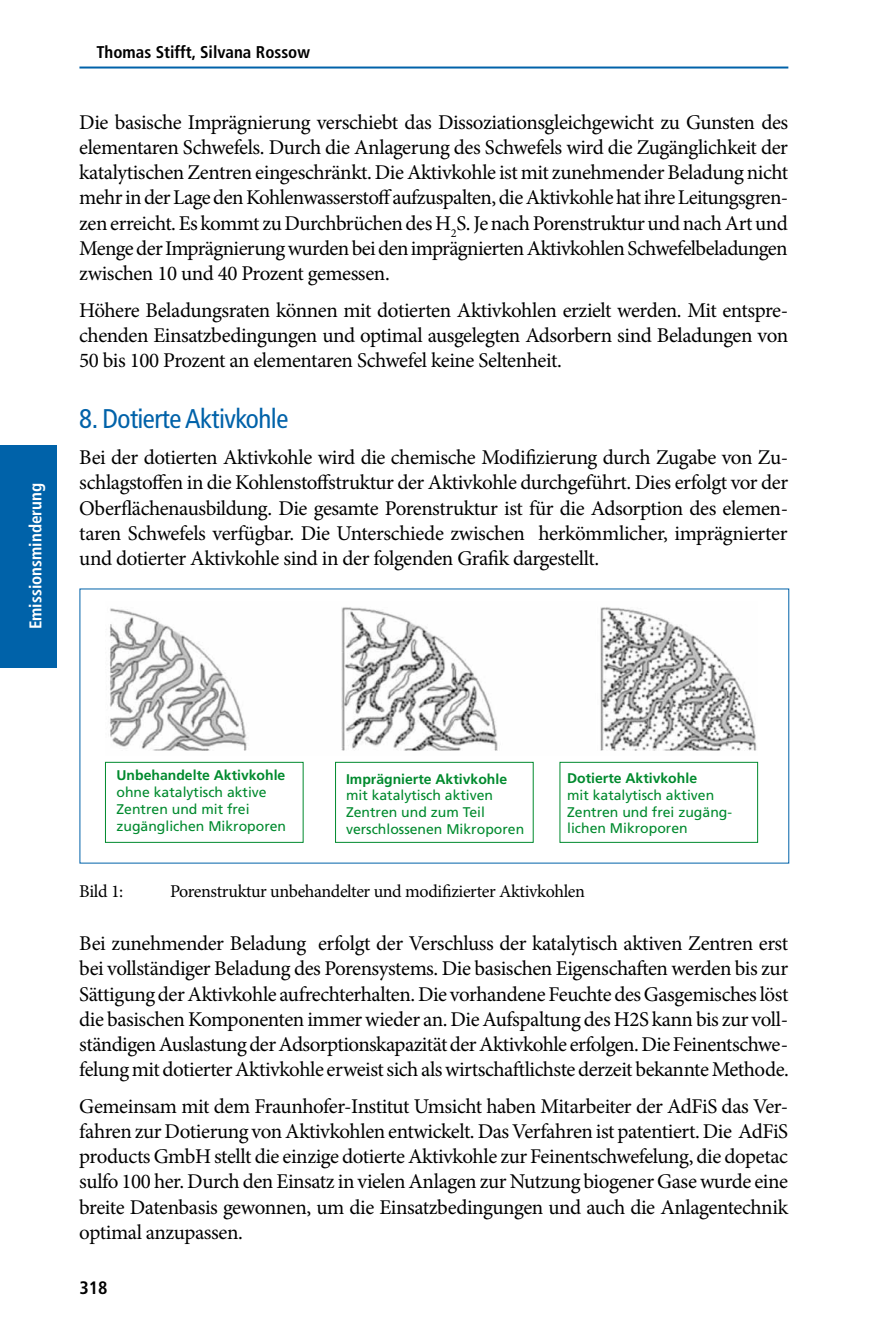
<style>
.page{position:relative;width:879px;height:1333px;background:#fff}
.page>*{position:absolute;margin:0;border:0;box-sizing:border-box;transform-origin:0 0}
.t1{font:condensed 27px "Frutiger";letter-spacing:-.02em;color:#0062a9}
.t2{font:21px/25.2px "Minion Pro";letter-spacing:-.025em;color:#000;text-align:justify}
.t3{font:18px "Minion Pro";letter-spacing:-.02em;color:#000}
.t4{font:700 condensed 18px "Frutiger";color:#000}
.t5{font:700 condensed 17px "Frutiger";color:#000}
.t6{font:700 condensed 17px "Frutiger";color:#fff}
.t7{font:14px/16.8px "Frutiger";color:#008a2e}
.t8{font:700 14px "Frutiger";color:#008a2e}
</style>
<div class="page">
<hr style="left:79px;top:66px;width:709px;height:2px;background:#0062a9">
<div style="left:0;top:445px;width:57px;height:222px;background:#0062a9"></div>
<img style="left:110px;top:607px;width:647px;height:144px">
<svg style="left:105px;top:761px;width:653px;height:81px"></svg>
<p class="t6" style="left:25px;top:629px;width:148px;rotate:-90deg">Emissionsminderung</p>
<p class="t5" style="left:96px;top:42px;width:215px">Thomas Stifft, Silvana Rossow</p>
<p class="t2" style="left:79px;top:109px;width:710px">Die basische Imprägnierung verschiebt das Dissoziationsgleichgewicht zu Gunsten des elementaren Schwefels. Durch die Anlagerung des Schwefels wird die Zugänglichkeit der katalytischen Zentren eingeschränkt. Die Aktivkohle ist mit zunehmender Beladung nicht mehr in der Lage den Kohlenwasserstoff aufzuspalten, die Aktivkohle hat ihre Leitungsgren&shy;zen erreicht. Es kommt zu Durchbrüchen des H<sub>2</sub>S. Je nach Porenstruktur und nach Art und Menge der Imprägnierung wurden bei den imprägnierten Aktivkohlen Schwefelbeladungen zwischen 10 und 40 Prozent gemessen.</p>
<p class="t2" style="left:79px;top:297px;width:710px">Höhere Beladungsraten können mit dotierten Aktivkohlen erzielt werden. Mit entspre&shy;chenden Einsatzbedingungen und optimal ausgelegten Adsorbern sind Beladungen von 50 bis 100 Prozent an elementaren Schwefel keine Seltenheit.</p>
<p class="t1" style="left:79px;top:402px;width:211px">8. Dotierte Aktivkohle</p>
<p class="t2" style="left:79px;top:445px;width:710px">Bei der dotierten Aktivkohle wird die chemische Modifizierung durch Zugabe von Zu&shy;schlagstoffen in die Kohlenstoffstruktur der Aktivkohle durchgeführt. Dies erfolgt vor der Oberflächenausbildung. Die gesamte Porenstruktur ist für die Adsorption des elemen&shy;taren Schwefels verfügbar. Die Unterschiede zwischen herkömmlicher, imprägnierter und dotierter Aktivkohle sind in der folgenden Grafik dargestellt.</p>
<p class="t8" style="left:116px;top:767px;width:170px">Unbehandelte Aktivkohle</p>
<p class="t7" style="left:116px;top:783px;width:171px">ohne katalytisch aktive<br>Zentren und mit frei zugänglichen Mikroporen</p>
<p class="t8" style="left:346px;top:770px;width:163px">Imprägnierte Aktivkohle</p>
<p class="t7" style="left:346px;top:787px;width:180px">mit katalytisch aktiven<br>Zentren und zum Teil verschlossenen Mikroporen</p>
<p class="t8" style="left:567px;top:770px;width:131px">Dotierte Aktivkohle</p>
<p class="t7" style="left:567px;top:786px;width:166px">mit katalytisch aktiven<br>Zentren und frei zugäng&shy;lichen Mikroporen</p>
<p class="t3" style="left:79px;top:878px;width:46px">Bild 1:</p>
<p class="t3" style="left:170px;top:878px;width:416px">Porenstruktur unbehandelter und modifizierter Aktivkohlen</p>
<p class="t2" style="left:79px;top:930px;width:711px">Bei zunehmender Beladung erfolgt der Verschluss der katalytisch aktiven Zentren erst bei vollständiger Beladung des Porensystems. Die basischen Eigenschaften werden bis zur Sättigung der Aktivkohle aufrechterhalten. Die vorhandene Feuchte des Gasgemisches löst die basischen Komponenten immer wieder an. Die Aufspaltung des H2S kann bis zur voll&shy;ständigen Auslastung der Adsorptionskapazität der Aktivkohle erfolgen. Die Feinentschwe&shy;felung mit dotierter Aktivkohle erweist sich als wirtschaftlichste derzeit bekannte Methode.</p>
<p class="t2" style="left:79px;top:1093px;width:710px">Gemeinsam mit dem Fraunhofer-Institut Umsicht haben Mitarbeiter der AdFiS das Ver&shy;fahren zur Dotierung von Aktivkohlen entwickelt. Das Verfahren ist patentiert. Die AdFiS products GmbH stellt die einzige dotierte Aktivkohle zur Feinentschwefelung, die dopetac sulfo 100 her. Durch den Einsatz in vielen Anlagen zur Nutzung biogener Gase wurde eine breite Datenbasis gewonnen, um die Einsatzbedingungen und auch die Anlagentechnik optimal anzupassen.</p>
<p class="t4" style="left:79px;top:1276px;width:30px">318</p>
</div>
